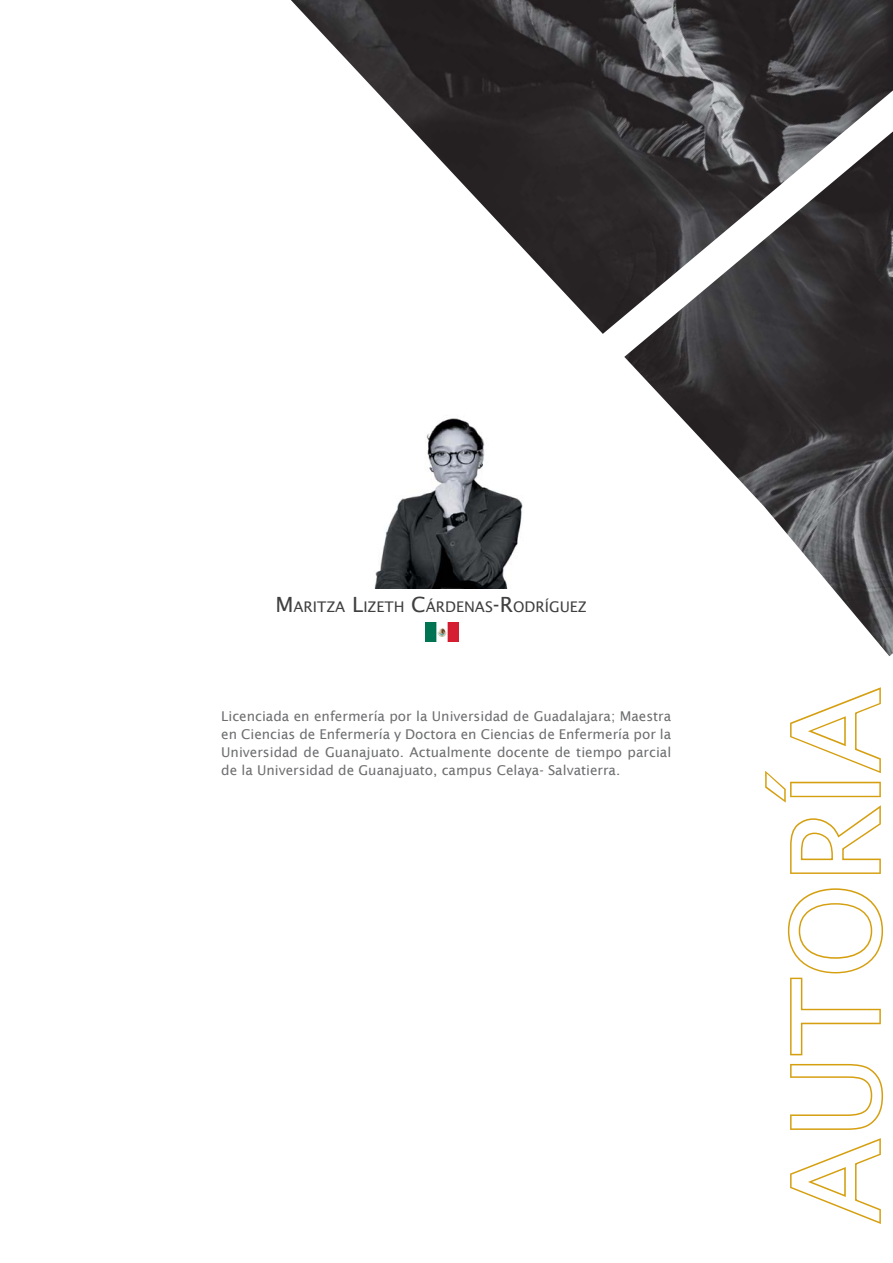
<style>
.page{position:relative;width:893px;height:1263px;background:#fff}
.page>*{position:absolute;margin:0;border:0;box-sizing:border-box;transform-origin:0 0}
.t1{font:121.5px "Lucida Sans";color:#fff}
.t2{font:14.7px "Lucida Sans";color:#404041}
.t3{font:13.5px/18px "Lucida Sans";color:#6d6e70;text-align:justify}
.s1{font-size:21px}
</style>
<div class="page">
<img style="left:291px;top:0;width:602px;height:656px">
<svg style="left:602px;top:47px;width:291px;height:312px;background:#545253"></svg>
<svg style="left:787px;top:888px;width:97px;height:336px"></svg>
<svg style="left:765px;top:687px;width:116px;height:187px"></svg>
<img style="left:373px;top:398px;width:156px;height:190px">
<img style="left:425px;top:622px;width:33px;height:20px">
<p class="t2" style="left:275px;top:598px;width:313px"><span class="s1">M</span>ARITZA <span class="s1">L</span>IZETH <span class="s1">C</span>ÁRDENAS<span class="s1">-R</span>ODRÍGUEZ</p>
<p class="t3" style="left:221px;top:707px;width:451px">Licenciada en enfermería por la Universidad de Guadalajara; Maestra en Ciencias de Enfermería y Doctora en Ciencias de Enfermería por la Universidad de Guanajuato. Actualmente docente de tiempo parcial de la Universidad de Guanajuato, campus Celaya- Salvatierra.</p>
<h1 class="t1" style="left:762px;top:1223px;width:536px;rotate:-90deg">AUTORÍA</h1>
</div>
